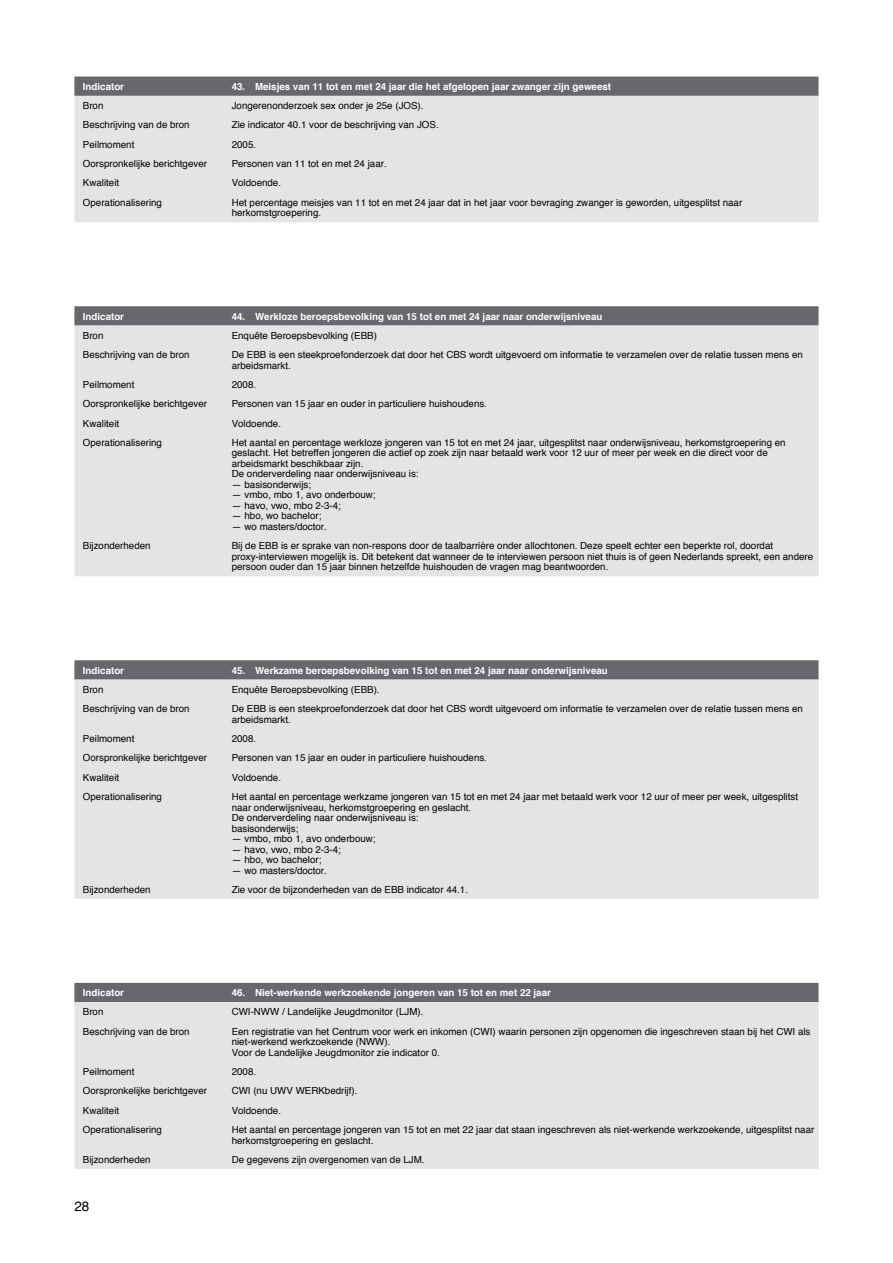
<style>
.page{position:relative;width:893px;height:1263px;background:#fff}
.page>*{position:absolute;margin:0;border:0;box-sizing:border-box;transform-origin:0 0}
.t1{font:13.5px "Helvetica";color:#000}
.t2{font:9.75px/10.5px "Helvetica";color:#000}
.t3{font:700 9.75px "Helvetica";color:#fff}
</style>
<div class="page">
<div style="left:74px;top:77px;width:745px;height:19px;background:#68676c"></div>
<div style="left:74px;top:96px;width:745px;height:126px;background:#e3e4e6"></div>
<svg style="left:74px;top:306px;width:745px;height:20px;background:#6e6d72"></svg>
<div style="left:74px;top:326px;width:745px;height:250px;background:#e3e4e6"></div>
<svg style="left:74px;top:660px;width:745px;height:20px;background:#6e6d72"></svg>
<div style="left:74px;top:680px;width:745px;height:219px;background:#e3e4e6"></div>
<div style="left:74px;top:983px;width:745px;height:19px;background:#68676c"></div>
<div style="left:74px;top:1002px;width:745px;height:167px;background:#e3e4e6"></div>
<p class="t3" style="left:83px;top:79px;width:43px">Indicator</p>
<p class="t3" style="left:232px;top:79px;width:381px">43. Meisjes van 11 tot en met 24 jaar die het afgelopen jaar zwanger zijn geweest</p>
<p class="t2" style="left:83px;top:101px;width:22px">Bron</p>
<p class="t2" style="left:232px;top:101px;width:193px">Jongerenonderzoek sex onder je 25e (JOS).</p>
<p class="t2" style="left:83px;top:120px;width:108px">Beschrijving van de bron</p>
<p class="t2" style="left:232px;top:120px;width:209px">Zie indicator 40.1 voor de beschrijving van JOS.</p>
<p class="t2" style="left:83px;top:139px;width:53px">Peilmoment</p>
<p class="t2" style="left:232px;top:139px;width:26px">2005.</p>
<p class="t2" style="left:83px;top:159px;width:126px">Oorspronkelijke berichtgever</p>
<p class="t2" style="left:232px;top:159px;width:157px">Personen van 11 tot en met 24 jaar.</p>
<p class="t2" style="left:83px;top:178px;width:38px">Kwaliteit</p>
<p class="t2" style="left:232px;top:178px;width:51px">Voldoende.</p>
<p class="t2" style="left:83px;top:197px;width:81px">Operationalisering</p>
<p class="t2" style="left:232px;top:197px;width:512px">Het percentage meisjes van 11 tot en met 24 jaar dat in het jaar voor bevraging zwanger is geworden, uitgesplitst naar herkomstgroepering.</p>
<p class="t3" style="left:83px;top:308px;width:43px">Indicator</p>
<p class="t3" style="left:232px;top:308px;width:372px">44. Werkloze beroepsbevolking van 15 tot en met 24 jaar naar onderwijsniveau</p>
<p class="t2" style="left:83px;top:330px;width:22px">Bron</p>
<p class="t2" style="left:232px;top:330px;width:147px">Enquête Beroepsbevolking (EBB)</p>
<p class="t2" style="left:83px;top:350px;width:108px">Beschrijving van de bron</p>
<p class="t2" style="left:232px;top:350px;width:573px">De EBB is een steekproefonderzoek dat door het CBS wordt uitgevoerd om informatie te verzamelen over de relatie tussen mens en arbeidsmarkt.</p>
<p class="t2" style="left:83px;top:380px;width:53px">Peilmoment</p>
<p class="t2" style="left:232px;top:380px;width:26px">2008.</p>
<p class="t2" style="left:83px;top:399px;width:126px">Oorspronkelijke berichtgever</p>
<p class="t2" style="left:232px;top:399px;width:257px">Personen van 15 jaar en ouder in particuliere huishoudens.</p>
<p class="t2" style="left:83px;top:418px;width:38px">Kwaliteit</p>
<p class="t2" style="left:232px;top:418px;width:51px">Voldoende.</p>
<p class="t2" style="left:83px;top:438px;width:81px">Operationalisering</p>
<p class="t2" style="left:232px;top:438px;width:555px">Het aantal en percentage werkloze jongeren van 15 tot en met 24 jaar, uitgesplitst naar onderwijsniveau, herkomstgroepering en geslacht. Het betreffen jongeren die actief op zoek zijn naar betaald werk voor 12 uur of meer per week en die direct voor de arbeidsmarkt beschikbaar zijn.<br>De onderverdeling naar onderwijsniveau is:</p>
<p class="t2" style="left:232px;top:480px;width:81px">— basisonderwijs;</p>
<p class="t2" style="left:232px;top:490px;width:145px">— vmbo, mbo 1, avo onderbouw;</p>
<p class="t2" style="left:232px;top:501px;width:111px">— havo, vwo, mbo 2-3-4;</p>
<p class="t2" style="left:232px;top:511px;width:91px">— hbo, wo bachelor;</p>
<p class="t2" style="left:232px;top:522px;width:97px">— wo masters/doctor.</p>
<p class="t2" style="left:83px;top:541px;width:69px">Bijzonderheden</p>
<p class="t2" style="left:232px;top:541px;width:583px">Bij de EBB is er sprake van non-respons door de taalbarrière onder allochtonen. Deze speelt echter een beperkte rol, doordat proxy-interviewen mogelijk is. Dit betekent dat wanneer de te interviewen persoon niet thuis is of geen Nederlands spreekt, een andere persoon ouder dan 15 jaar binnen hetzelfde huishouden de vragen mag beantwoorden.</p>
<p class="t3" style="left:83px;top:662px;width:43px">Indicator</p>
<p class="t3" style="left:232px;top:662px;width:378px">45. Werkzame beroepsbevolking van 15 tot en met 24 jaar naar onderwijsniveau</p>
<p class="t2" style="left:83px;top:684px;width:22px">Bron</p>
<p class="t2" style="left:232px;top:684px;width:149px">Enquête Beroepsbevolking (EBB).</p>
<p class="t2" style="left:83px;top:704px;width:108px">Beschrijving van de bron</p>
<p class="t2" style="left:232px;top:704px;width:573px">De EBB is een steekproefonderzoek dat door het CBS wordt uitgevoerd om informatie te verzamelen over de relatie tussen mens en arbeidsmarkt.</p>
<p class="t2" style="left:83px;top:734px;width:53px">Peilmoment</p>
<p class="t2" style="left:232px;top:734px;width:26px">2008.</p>
<p class="t2" style="left:83px;top:753px;width:126px">Oorspronkelijke berichtgever</p>
<p class="t2" style="left:232px;top:753px;width:257px">Personen van 15 jaar en ouder in particuliere huishoudens.</p>
<p class="t2" style="left:83px;top:772px;width:38px">Kwaliteit</p>
<p class="t2" style="left:232px;top:772px;width:51px">Voldoende.</p>
<p class="t2" style="left:83px;top:792px;width:81px">Operationalisering</p>
<p class="t2" style="left:232px;top:792px;width:568px">Het aantal en percentage werkzame jongeren van 15 tot en met 24 jaar met betaald werk voor 12 uur of meer per week, uitgesplitst naar onderwijsniveau, herkomstgroepering en geslacht.<br>De onderverdeling naar onderwijsniveau is:<br>basisonderwijs;</p>
<p class="t2" style="left:232px;top:834px;width:145px">— vmbo, mbo 1, avo onderbouw;</p>
<p class="t2" style="left:232px;top:844px;width:111px">— havo, vwo, mbo 2-3-4;</p>
<p class="t2" style="left:232px;top:855px;width:91px">— hbo, wo bachelor;</p>
<p class="t2" style="left:232px;top:865px;width:97px">— wo masters/doctor.</p>
<p class="t2" style="left:83px;top:884px;width:69px">Bijzonderheden</p>
<p class="t2" style="left:232px;top:884px;width:238px">Zie voor de bijzonderheden van de EBB indicator 44.1.</p>
<p class="t3" style="left:83px;top:985px;width:43px">Indicator</p>
<p class="t3" style="left:232px;top:985px;width:321px">46. Niet-werkende werkzoekende jongeren van 15 tot en met 22 jaar</p>
<p class="t2" style="left:83px;top:1007px;width:22px">Bron</p>
<p class="t2" style="left:232px;top:1007px;width:193px">CWI-NWW / Landelijke Jeugdmonitor (LJM).</p>
<p class="t2" style="left:83px;top:1026px;width:108px">Beschrijving van de bron</p>
<p class="t2" style="left:232px;top:1026px;width:580px">Een registratie van het Centrum voor werk en inkomen (CWI) waarin personen zijn opgenomen die ingeschreven staan bij het CWI als niet-werkend werkzoekende (NWW).<br>Voor de Landelijke Jeugdmonitor zie indicator 0.</p>
<p class="t2" style="left:83px;top:1067px;width:53px">Peilmoment</p>
<p class="t2" style="left:232px;top:1067px;width:26px">2008.</p>
<p class="t2" style="left:83px;top:1086px;width:126px">Oorspronkelijke berichtgever</p>
<p class="t2" style="left:232px;top:1086px;width:127px">CWI (nu UWV WERKbedrijf).</p>
<p class="t2" style="left:83px;top:1105px;width:38px">Kwaliteit</p>
<p class="t2" style="left:232px;top:1105px;width:51px">Voldoende.</p>
<p class="t2" style="left:83px;top:1125px;width:81px">Operationalisering</p>
<p class="t2" style="left:232px;top:1125px;width:584px">Het aantal en percentage jongeren van 15 tot en met 22 jaar dat staan ingeschreven als niet-werkende werkzoekende, uitgesplitst naar herkomstgroepering en geslacht.</p>
<p class="t2" style="left:83px;top:1154px;width:69px">Bijzonderheden</p>
<p class="t2" style="left:232px;top:1154px;width:194px">De gegevens zijn overgenomen van de LJM.</p>
<h1 class="t1" style="left:74px;top:1195px;width:17px">28</h1>
</div>
